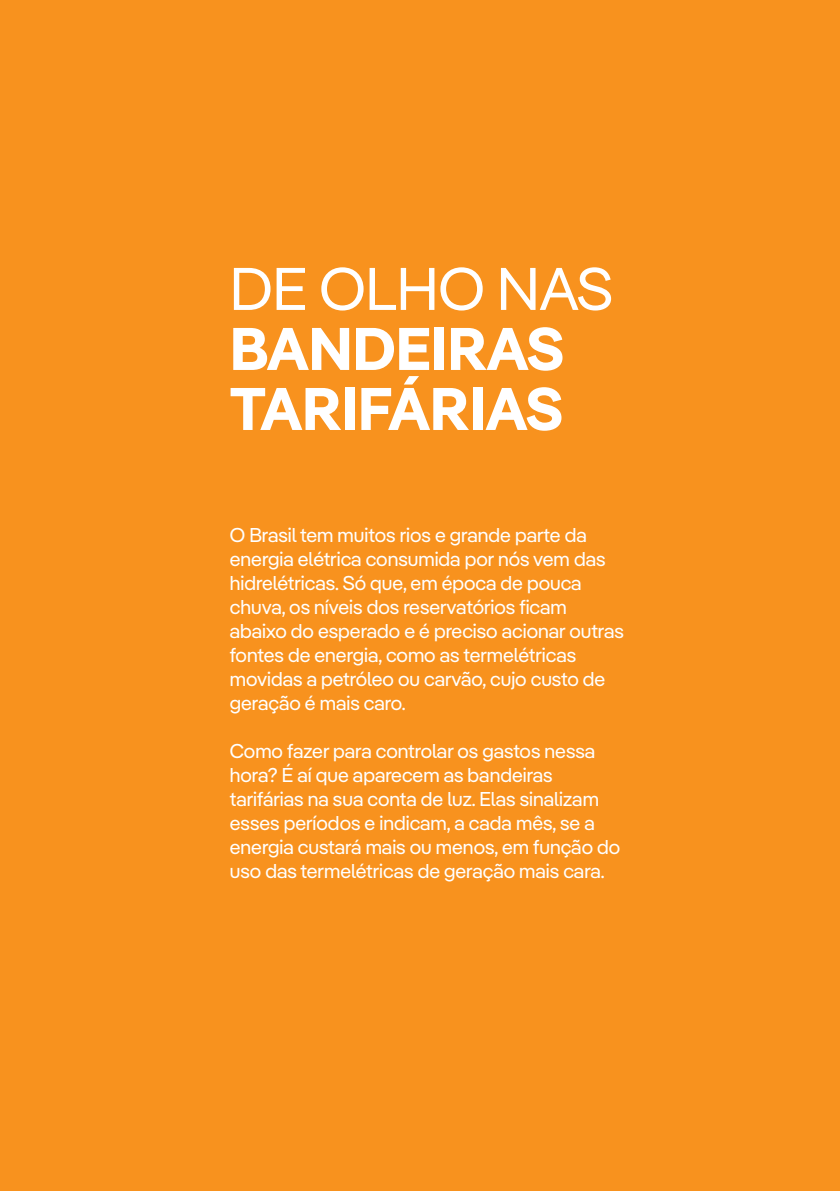
<style>
.page{position:relative;width:840px;height:1191px;background:#fff}
.page>*{position:absolute;margin:0;border:0;box-sizing:border-box;transform-origin:0 0}
.t1{font:700 60px/60px "Iber Pangea";color:#fff}
.t2{font:60px "Iber Pangea";color:#fff}
.t3{font:20px/24px "Iber Pangea";color:#fff}
</style>
<div class="page">
<div style="left:0;top:0;width:839px;height:1191px;background:#f8921e"></div>
<h1 class="t2" style="left:230px;top:255px;width:384px">DE OLHO NAS</h1>
<h1 class="t1" style="left:230px;top:318px;width:336px">BANDEIRAS<br>TARIFÁRIAS</h1>
<p class="t3" style="left:230px;top:522px;width:395px">O Brasil tem muitos rios e grande parte da energia elétrica consumida por nós vem das hidrelétricas. Só que, em época de pouca chuva, os níveis dos reservatórios ficam abaixo do esperado e é preciso acionar outras fontes de energia, como as termelétricas movidas a petróleo ou carvão, cujo custo de geração é mais caro.</p>
<p class="t3" style="left:230px;top:738px;width:391px">Como fazer para controlar os gastos nessa hora? É aí que aparecem as bandeiras tarifárias na sua conta de luz. Elas sinalizam esses períodos e indicam, a cada mês, se a energia custará mais ou menos, em função do uso das termelétricas de geração mais cara.</p>
</div>
